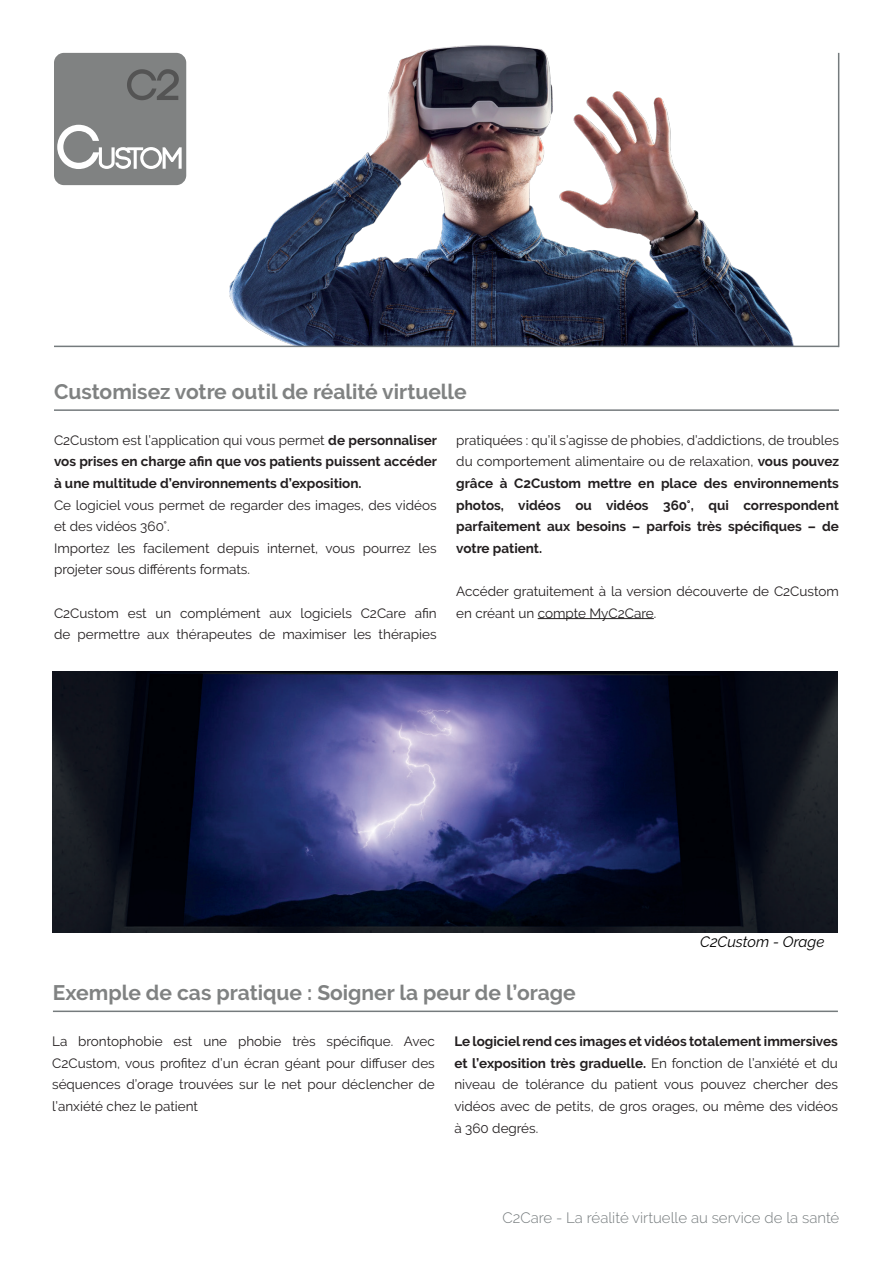
<style>
.page{position:relative;width:893px;height:1263px;background:#fff}
.page>*{position:absolute;margin:0;border:0;box-sizing:border-box;transform-origin:0 0}
.t1{font:700 21px "Raleway";color:#808282}
.t2{font:300 15px "Raleway";color:#757b7d}
.t3{font:italic 15px "Raleway";color:#000}
.t4{font:13.5px/21.6px "Raleway";color:#231f20}
.t5{font:700 13.5px/21.6px "Raleway";color:#231f20;text-align:justify}
.s1{font-weight:400}
.s2{font-weight:700}
</style>
<div class="page">
<hr style="left:538px;top:618px;width:116px;height:1px;background:#231f20">
<hr style="left:54px;top:409px;width:785px;height:2px;background:#757b7d">
<img style="left:230px;top:45px;width:583px;height:301px">
<hr style="left:54px;top:346px;width:785px;height:1px;background:#757b7d">
<hr style="left:838px;top:53px;width:1px;height:294px;background:#757b7d">
<img style="left:52px;top:672px;width:786px;height:260px">
<div style="left:54px;top:53px;width:132px;height:132px;background:#808282;border-radius:10px"></div>
<svg style="left:127px;top:69px;width:52px;height:31px"></svg>
<svg style="left:57px;top:125px;width:125px;height:44px"></svg>
<hr style="left:53px;top:1010px;width:785px;height:2px;background:#757b7d">
<p class="t1" style="left:54px;top:380px;width:414px">Customisez votre outil de réalité virtuelle</p>
<p class="t5" style="left:54px;top:429px;width:385px"><span class="s1">C2Custom est l’application qui vous permet</span> de personnaliser vos prises en charge afin que vos patients puissent accéder à une multitude d’environnements d’exposition.</p>
<p class="t4" style="left:54px;top:494px;width:384px">Ce logiciel vous permet de regarder des images, des vidéos et des vidéos 360°.</p>
<p class="t4" style="left:54px;top:537px;width:384px">Importez les facilement depuis internet, vous pourrez les projeter sous différents formats.</p>
<p class="t4" style="left:54px;top:602px;width:384px">C2Custom est un complément aux logiciels C2Care afin de permettre aux thérapeutes de maximiser les thérapies</p>
<p class="t5" style="left:456px;top:429px;width:384px"><span class="s1">pratiquées : qu’il s’agisse de phobies, d’addictions, de troubles du comportement alimentaire ou de relaxation,</span> vous pouvez grâce à C2Custom mettre en place des environnements photos, vidéos ou vidéos 360°, qui correspondent parfaitement aux besoins – parfois très spécifiques – de votre patient.</p>
<p class="t4" style="left:456px;top:580px;width:384px">Accéder gratuitement à la version découverte de C2Custom en créant un compte MyC2Care.</p>
<p class="t3" style="left:700px;top:932px;width:126px">C2Custom - Orage</p>
<p class="t1" style="left:53px;top:980px;width:524px">Exemple de cas pratique : Soigner la peur de l’orage</p>
<p class="t4" style="left:454px;top:1031px;width:385px;text-align:justify"><span class="s2">Le logiciel rend ces images et vidéos totalement immersives et l’exposition très graduelle.</span> En fonction de l’anxiété et du niveau de tolérance du patient vous pouvez chercher des vidéos avec de petits, de gros orages, ou même des vidéos à 360 degrés.</p>
<p class="t4" style="left:52px;top:1031px;width:384px;text-align:justify">La brontophobie est une phobie très spécifique. Avec C2Custom, vous profitez d’un écran géant pour diffuser des séquences d’orage trouvées sur le net pour déclencher de l’anxiété chez le patient</p>
<p class="t2" style="left:502px;top:1208px;width:338px">C2Care - La réalité virtuelle au service de la santé</p>
</div>
